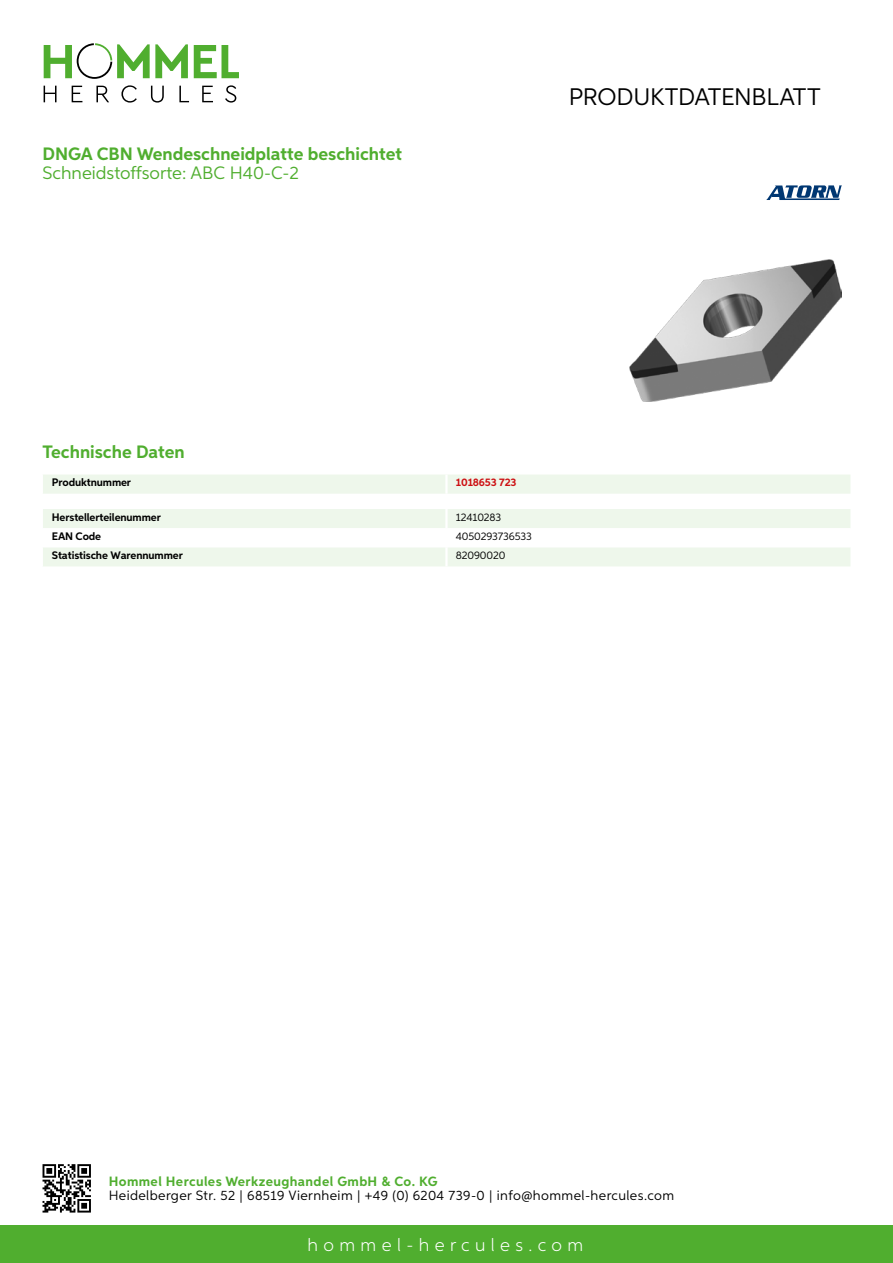
<style>
.page{position:relative;width:893px;height:1263px;background:#fff}
.page>*{position:absolute;margin:0;border:0;box-sizing:border-box;transform-origin:0 0}
.t1{font:24px "Aspira";letter-spacing:-.01em;color:#000}
.t2{font:700 18px "Aspira";color:#50ae2f}
.t3{font:18px "Aspira";color:#50ae2f}
.t4{font:300 18px "Aspira";letter-spacing:.3em;color:#fff}
.t5{font:13.5px "Aspira";letter-spacing:.03em;color:#000}
.t6{font:700 13.5px "Aspira";letter-spacing:.03em;color:#50ae2f}
.t7{font:700 10.95px "Aspira";letter-spacing:-.01em;color:#000}
.t8{font:10.95px "Aspira";letter-spacing:-.01em;color:#000}
.t9{font:700 10.95px "Aspira";letter-spacing:-.01em;color:#cd1013}
</style>
<div class="page">
<div style="left:0;top:1226px;width:893px;height:37px;background:#50ae2f"></div>
<svg style="left:43px;top:1164px;width:48px;height:48px"></svg>
<svg style="left:194px;top:45px;width:45px;height:33px"></svg>
<svg style="left:44px;top:43px;width:144px;height:36px"></svg>
<svg style="left:44px;top:86px;width:13px;height:16px"></svg>
<svg style="left:72px;top:86px;width:10px;height:16px"></svg>
<svg style="left:96px;top:86px;width:13px;height:16px"></svg>
<svg style="left:121px;top:85px;width:16px;height:18px"></svg>
<svg style="left:151px;top:86px;width:13px;height:17px"></svg>
<svg style="left:179px;top:86px;width:10px;height:16px"></svg>
<svg style="left:202px;top:86px;width:11px;height:16px"></svg>
<svg style="left:225px;top:85px;width:11px;height:18px"></svg>
<div style="left:43px;top:475px;width:807px;height:19px;background:#eef7eb"></div>
<hr style="left:445px;top:474px;width:3px;height:20px;background:#fff">
<svg style="left:43px;top:509px;width:807px;height:57px"></svg>
<hr style="left:445px;top:547px;width:3px;height:19px;background:#fff">
<img style="left:629px;top:259px;width:213px;height:143px">
<svg style="left:766px;top:185px;width:76px;height:15px"></svg>
<h2 class="t2" style="left:43px;top:142px;width:361px">DNGA CBN Wendeschneidplatte beschichtet</h2>
<h2 class="t3" style="left:43px;top:162px;width:258px">Schneidstoffsorte: ABC H40-C-2</h2>
<h1 class="t1" style="left:569px;top:82px;width:253px">Produktdatenblatt</h1>
<h2 class="t2" style="left:43px;top:440px;width:144px">Technische Daten</h2>
<p class="t7" style="left:52px;top:476px;width:81px">Produktnummer</p>
<p class="t9" style="left:456px;top:476px;width:62px">1018653 723</p>
<p class="t7" style="left:52px;top:510px;width:111px">Herstellerteilenummer</p>
<p class="t8" style="left:456px;top:510px;width:47px">12410283</p>
<p class="t7" style="left:52px;top:530px;width:51px">EAN Code</p>
<p class="t8" style="left:456px;top:530px;width:77px">4050293736533</p>
<p class="t7" style="left:52px;top:549px;width:132px">Statistische Warennummer</p>
<p class="t8" style="left:456px;top:549px;width:51px">82090020</p>
<p class="t6" style="left:109px;top:1172px;width:330px">Hommel Hercules Werkzeughandel GmbH &amp; Co. KG</p>
<p class="t5" style="left:109px;top:1187px;width:567px">Heidelberger Str. 52 | 68519 Viernheim | +49 (0) 6204 739-0 | info@hommel-hercules.com</p>
<h2 class="t4" style="left:307px;top:1234px;width:277px">hommel-hercules.com</h2>
</div>
